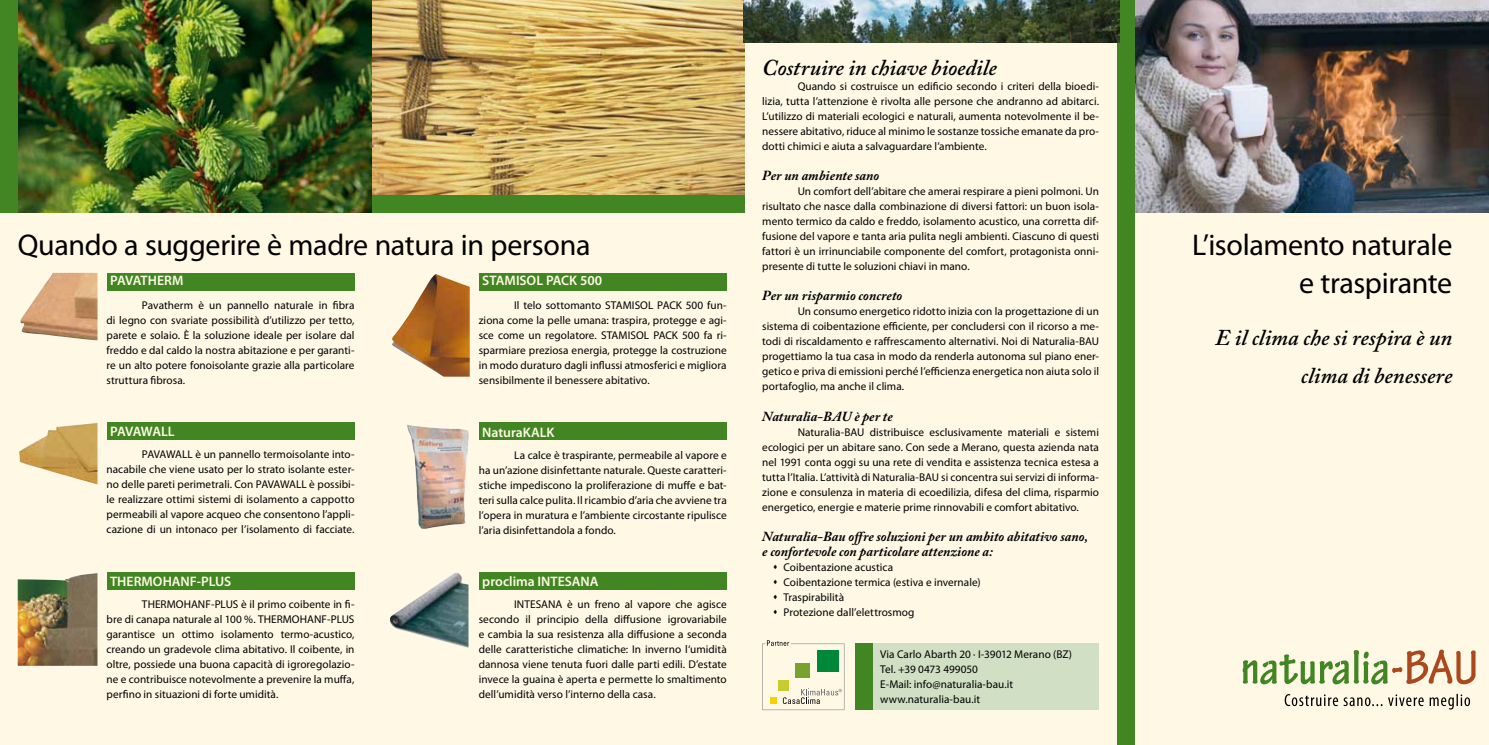
<style>
.page{position:relative;width:1489px;height:745px;background:#fff}
.page>*{position:absolute;margin:0;border:0;box-sizing:border-box;transform-origin:0 0}
.t1{font:30px/37.5px "Myriad Pro";letter-spacing:-.015em;color:#000;text-align:right}
.t2{font:italic 600 22.5px/37.5px "Adobe Caslon Pro";color:#000;text-align:right}
.t3{font:italic 700 13.75px/15px "Adobe Caslon Pro";letter-spacing:.005em;color:#000}
.t4{font:600 13.75px "Myriad Pro";letter-spacing:-.005em;color:#fff8e5}
.t5{font:600 13.75px "Myriad Pro";letter-spacing:-.025em;color:#fff8e5}
.t6{font:600 13.75px "Myriad Pro";letter-spacing:-.04em;color:#fff8e5}
.t7{font:11.25px/15px "Myriad Pro";letter-spacing:.005em;color:#000;text-align:justify}
</style>
<div class="page">
<div style="left:0;top:0;width:1488px;height:744px;background:#fff8e5"></div>
<img style="left:18px;top:0;width:726px;height:213px">
<img style="left:18px;top:573px;width:79px;height:92px">
<img style="left:1134px;top:0;width:354px;height:213px">
<div style="left:1116px;top:0;width:18px;height:744px;background:#418622"></div>
<div style="left:0;top:0;width:18px;height:213px;background:#418622"></div>
<div style="left:372px;top:195px;width:372px;height:18px;background:#418622"></div>
<div style="left:106px;top:273px;width:248px;height:17px;background:#418622"></div>
<div style="left:479px;top:572px;width:247px;height:17px;background:#418622"></div>
<div style="left:479px;top:273px;width:247px;height:17px;background:#418622"></div>
<div style="left:106px;top:422px;width:248px;height:18px;background:#418622"></div>
<div style="left:479px;top:422px;width:247px;height:18px;background:#418622"></div>
<div style="left:106px;top:572px;width:248px;height:17px;background:#418622"></div>
<img style="left:20px;top:273px;width:77px;height:67px">
<img style="left:390px;top:572px;width:78px;height:75px">
<img style="left:19px;top:423px;width:78px;height:61px">
<img style="left:743px;top:0;width:375px;height:42px">
<svg style="left:1242px;top:649px;width:233px;height:35px"></svg>
<svg style="left:1284px;top:693px;width:185px;height:16px"></svg>
<div style="left:855px;top:643px;width:243px;height:66px;background:#d1dfc4"></div>
<div style="left:855px;top:643px;width:18px;height:66px;background:#418622"></div>
<svg style="left:762px;top:640px;width:82px;height:69px"></svg>
<img style="left:392px;top:274px;width:77px;height:102px">
<img style="left:407px;top:424px;width:62px;height:104px">
<h1 class="t1" style="left:18px;top:226px;width:574px">Quando a suggerire è madre natura in persona</h1>
<p class="t5" style="left:110px;top:272px;width:75px">PAVATHERM</p>
<p class="t7" style="left:106px;top:297px;width:249px;text-indent:35px">Pavatherm è un pannello naturale in fibra di legno con svariate possibilità d’utilizzo per tetto, parete e solaio. È la soluzione ideale per isolare dal freddo e dal caldo la nostra abitazione e per garanti&shy;re un alto potere fonoisolante grazie alla particolare struttura fibrosa.</p>
<p class="t4" style="left:482px;top:272px;width:121px">STAMISOL PACK 500</p>
<p class="t7" style="left:479px;top:297px;width:249px;text-indent:35px">Il telo sottomanto STAMISOL PACK 500 fun&shy;ziona come la pelle umana: traspira, protegge e agi&shy;sce come un regolatore. STAMISOL PACK 500 fa ri&shy;sparmiare preziosa energia, protegge la costruzione in modo duraturo dagli influssi atmosferici e migliora sensibilmente il benessere abitativo.</p>
<p class="t6" style="left:110px;top:422px;width:66px">PAVAWALL</p>
<p class="t7" style="left:106px;top:446px;width:249px;text-indent:35px">PAVAWALL è un pannello termoisolante into&shy;nacabile che viene usato per lo strato isolante ester&shy;no delle pareti perimetrali. Con PAVAWALL è possibi&shy;le realizzare ottimi sistemi di isolamento a cappotto permeabili al vapore acqueo che consentono l’appli&shy;cazione di un intonaco per l’isolamento di facciate.</p>
<p class="t4" style="left:110px;top:572px;width:123px">THERMOHANF-PLUS</p>
<p class="t7" style="left:106px;top:596px;width:249px;text-indent:35px">THERMOHANF-PLUS è il primo coibente in fi&shy;bre di canapa naturale al 100 %. THERMOHANF-PLUS garantisce un ottimo isolamento termo-acustico, creando un gradevole clima abitativo. Il coibente, in oltre, possiede una buona capacità di igroregolazio&shy;ne e contribuisce notevolmente a prevenire la muffa, perfino in situazioni di forte umidità.</p>
<p class="t4" style="left:482px;top:423px;width:74px">NaturaKALK</p>
<p class="t7" style="left:479px;top:447px;width:249px;text-indent:35px">La calce è traspirante, permeabile al vapore e ha un’azione disinfettante naturale. Queste caratteri&shy;stiche impediscono la proliferazione di muffe e bat&shy;teri sulla calce pulita. Il ricambio d’aria che avviene tra l’opera in muratura e l’ambiente circostante ripulisce l’aria disinfettandola a fondo.</p>
<p class="t4" style="left:482px;top:572px;width:118px">proclima INTESANA</p>
<p class="t7" style="left:479px;top:595px;width:249px;text-indent:35px">INTESANA è un freno al vapore che agisce secondo il principio della diffusione igrovariabile e cambia la sua resistenza alla diffusione a seconda delle caratteristiche climatiche: In inverno l‘umidità dannosa viene tenuta fuori dalle parti edili. D’estate invece la guaina è aperta e permette lo smaltimento dell’umidità verso l’interno della casa.</p>
<h2 class="t2" style="left:762px;top:48px;width:236px">Costruire in chiave bioedile</h2>
<p class="t7" style="left:762px;top:79px;width:338px;text-indent:35px">Quando si costruisce un edificio secondo i criteri della bioedi&shy;lizia, tutta l’attenzione è rivolta alle persone che andranno ad abitarci.<br>L’utilizzo di materiali ecologici e naturali, aumenta notevolmente il be&shy;nessere abitativo, riduce al minimo le sostanze tossiche emanate da pro&shy;dotti chimici e aiuta a salvaguardare l’ambiente.</p>
<p class="t3" style="left:762px;top:168px;width:118px">Per un ambiente sano</p>
<p class="t7" style="left:762px;top:184px;width:338px;text-indent:35px">Un comfort dell’abitare che amerai respirare a pieni polmoni. Un risultato che nasce dalla combinazione di diversi fattori: un buon isola&shy;mento termico da caldo e freddo, isolamento acustico, una corretta dif&shy;fusione del vapore e tanta aria pulita negli ambienti. Ciascuno di questi fattori è un irrinunciabile componente del comfort, protagonista onni&shy;presente di tutte le soluzioni chiavi in mano.</p>
<p class="t3" style="left:762px;top:288px;width:142px">Per un risparmio concreto</p>
<p class="t7" style="left:762px;top:304px;width:338px;text-indent:35px">Un consumo energetico ridotto inizia con la progettazione di un sistema di coibentazione efficiente, per concludersi con il ricorso a me&shy;todi di riscaldamento e raffrescamento alternativi. Noi di Naturalia-BAU progettiamo la tua casa in modo da renderla autonoma sul piano ener&shy;getico e priva di emissioni perché l’efficienza energetica non aiuta solo il portafoglio, ma anche il clima.</p>
<p class="t3" style="left:762px;top:408px;width:132px">Naturalia-BAU è per te</p>
<p class="t7" style="left:762px;top:424px;width:338px;text-indent:35px">Naturalia-BAU distribuisce esclusivamente materiali e sistemi ecologici per un abitare sano. Con sede a Merano, questa azienda nata nel 1991 conta oggi su una rete di vendita e assistenza tecnica estesa a tutta l’Italia. L’attività di Naturalia-BAU si concentra sui servizi di informa&shy;zione e consulenza in materia di ecoedilizia, difesa del clima, risparmio energetico, energie e materie prime rinnovabili e comfort abitativo.</p>
<p class="t3" style="left:762px;top:528px;width:327px">Naturalia-Bau offre soluzioni per un ambito abitativo sano, e confortevole con particolare attenzione a:</p>
<p class="t7" style="left:783px;top:559px;width:199px;text-align:left">Coibentazione acustica<br>Coibentazione termica (estiva e invernale)<br>Traspirabilità<br>Protezione dall’elettrosmog</p>
<p class="t7" style="left:880px;top:646px;width:193px;text-align:left">Via Carlo Abarth 20 · I-39012 Merano (BZ)<br>Tel. +39 0473 499050<br>E-Mail: info@naturalia-bau.it www.naturalia-bau.it</p>
<h1 class="t1" style="left:1192px;top:226px;width:262px">L’isolamento naturale e traspirante</h1>
<h2 class="t2" style="left:1214px;top:318px;width:239px">E il clima che si respira è un clima di benessere</h2>
</div>
